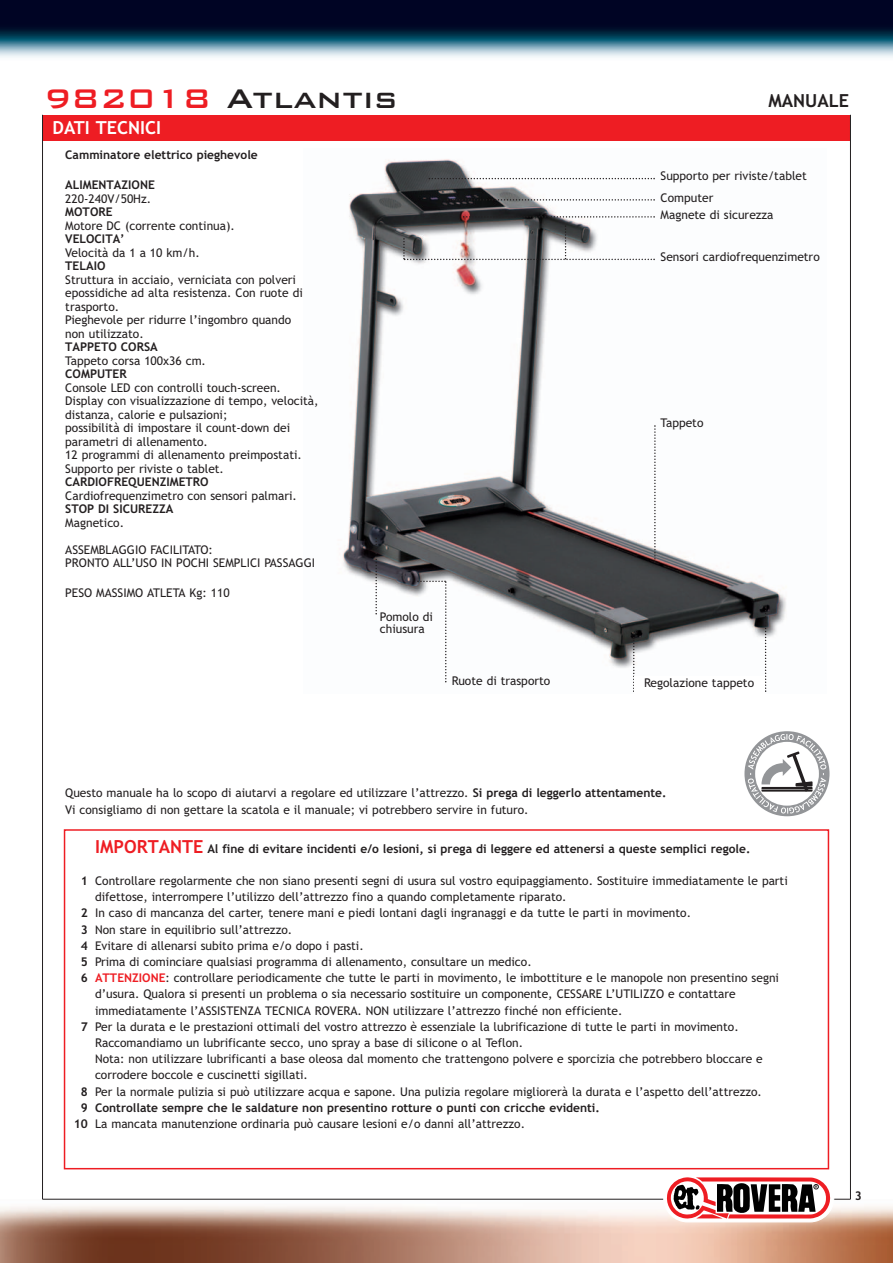
<style>
.page{position:relative;width:893px;height:1263px;background:#fff}
.page>*{position:absolute;margin:0;border:0;box-sizing:border-box;transform-origin:0 0}
.t1{font:500 36px "Bank Gothic BT";color:#231f20}
.t2{font:700 18px "Trebuchet MS";color:#fff}
.t3{font:18px "Trebuchet MS Bold OTF";color:#231f20}
.t4{font:12px/16.2px "Trebuchet MS";color:#231f20}
.t5{font:12px/16.2px "Trebuchet MS Bold OTF";color:#231f20;text-align:justify}
.s1{color:#ee1d23}
.s2{font-weight:700}
.s3{font-size:18px;color:#ee1d23}
.s4{font-family:"Trebuchet MS Bold OTF";color:#ee1d23}
</style>
<div class="page">
<img style="left:342px;top:159px;width:444px;height:533px">
<img style="left:0;top:1199px;width:893px;height:64px">
<hr style="left:43px;top:1199px;width:807px;height:1px;background:#231f20">
<div style="left:43px;top:115px;width:807px;height:25px;background:#ee1d23"></div>
<hr style="left:850px;top:115px;width:1px;height:1084px;background:#231f20">
<hr style="left:42px;top:115px;width:1px;height:1084px;background:#231f20">
<img style="left:0;top:0;width:893px;height:58px">
<svg style="left:447px;top:199px;width:208px;height:2px"></svg>
<svg style="left:463px;top:216px;width:192px;height:2px"></svg>
<svg style="left:429px;top:178px;width:226px;height:1px"></svg>
<svg style="left:765px;top:607px;width:1px;height:85px"></svg>
<svg style="left:654px;top:425px;width:2px;height:138px"></svg>
<svg style="left:633px;top:637px;width:1px;height:55px"></svg>
<div style="left:634px;top:676px;width:131px;height:34px;background:#fff"></div>
<svg style="left:403px;top:225px;width:252px;height:35px"></svg>
<svg style="left:744px;top:731px;width:85px;height:85px"></svg>
<svg style="left:748px;top:734px;width:78px;height:79px"></svg>
<div style="left:64px;top:829px;width:765px;height:340px;border:2px solid #ee1d23"></div>
<svg style="left:375px;top:538px;width:2px;height:76px"></svg>
<svg style="left:417px;top:581px;width:29px;height:101px"></svg>
<div style="left:663px;top:1174px;width:171px;height:48px;background:#fff;border:1px solid #fff;border-radius:24px"></div>
<svg style="left:665px;top:1177px;width:167px;height:42px"></svg>
<h1 class="t1" style="left:44px;top:74px;width:355px"><span class="s1">982018</span> Atlantis</h1>
<h2 class="t3" style="left:768px;top:94px;width:82px">MANUALE</h2>
<h2 class="t2" style="left:53px;top:120px;width:110px">DATI TECNICI</h2>
<p class="t5" style="left:65px;top:148px;width:194px">Camminatore elettrico pieghevole</p>
<p class="t5" style="left:65px;top:178px;width:91px">ALIMENTAZIONE</p>
<p class="t4" style="left:65px;top:191px;width:87px">220-240V/50Hz.</p>
<p class="t5" style="left:65px;top:205px;width:49px">MOTORE</p>
<p class="t4" style="left:65px;top:218px;width:171px">Motore DC (corrente continua).</p>
<p class="t5" style="left:65px;top:232px;width:61px">VELOCITA’</p>
<p class="t4" style="left:65px;top:245px;width:136px">Velocità da 1 a 10 km/h.</p>
<p class="t5" style="left:65px;top:259px;width:42px">TELAIO</p>
<p class="t4" style="left:65px;top:274px;width:239px;line-height:13.5px">Struttura in acciaio, verniciata con polveri epossidiche ad alta resistenza. Con ruote di trasporto.<br>Pieghevole per ridurre l’ingombro quando non utilizzato.</p>
<p class="t5" style="left:65px;top:340px;width:94px">TAPPETO CORSA</p>
<p class="t4" style="left:65px;top:353px;width:142px">Tappeto corsa 100x36 cm.</p>
<p class="t5" style="left:65px;top:367px;width:63px">COMPUTER</p>
<p class="t4" style="left:65px;top:382px;width:255px;line-height:13.5px">Console LED con controlli touch-screen.<br>Display con visualizzazione di tempo, velocità, distanza, calorie e pulsazioni;<br>possibilità di impostare il count-down dei parametri di allenamento.<br>12 programmi di allenamento preimpostati.<br>Supporto per riviste o tablet.</p>
<p class="t5" style="left:65px;top:475px;width:145px">CARDIOFREQUENZIMETRO</p>
<p class="t4" style="left:65px;top:488px;width:233px">Cardiofrequenzimetro con sensori palmari.</p>
<p class="t5" style="left:65px;top:502px;width:110px">STOP DI SICUREZZA</p>
<p class="t4" style="left:65px;top:515px;width:60px">Magnetico.</p>
<p class="t4" style="left:65px;top:544px;width:251px;line-height:13.5px">ASSEMBLAGGIO FACILITATO:<br>PRONTO ALL’USO IN POCHI SEMPLICI PASSAGGI</p>
<p class="t4" style="left:65px;top:586px;width:166px">PESO MASSIMO ATLETA Kg: 110</p>
<p class="t4" style="left:380px;top:611px;width:55px;line-height:12px">Pomolo di chiusura</p>
<p class="t4" style="left:452px;top:674px;width:100px">Ruote di trasporto</p>
<p class="t4" style="left:661px;top:169px;width:148px">Supporto per riviste/tablet</p>
<p class="t4" style="left:661px;top:190px;width:54px">Computer</p>
<p class="t4" style="left:661px;top:207px;width:114px">Magnete di sicurezza</p>
<p class="t4" style="left:661px;top:250px;width:161px">Sensori cardiofrequenzimetro</p>
<p class="t4" style="left:661px;top:416px;width:44px">Tappeto</p>
<p class="t4" style="left:644px;top:675px;width:112px">Regolazione tappeto</p>
<p class="t4" style="left:65px;top:786px;width:603px">Questo manuale ha lo scopo di aiutarvi a regolare ed utilizzare l’attrezzo. <span class="s2">Si prega di leggerlo attentamente.<br></span>Vi consigliamo di non gettare la scatola e il manuale; vi potrebbero servire in futuro.</p>
<p class="t5" style="left:95px;top:841px;width:657px"><span class="s3">IMPORTANTE</span> Al fine di evitare incidenti e/o lesioni, si prega di leggere ed attenersi a queste semplici regole.</p>
<p class="t4" style="left:95px;top:874px;width:694px">Controllare regolarmente che non siano presenti segni di usura sul vostro equipaggiamento. Sostituire immediatamente le parti difettose, interrompere l’utilizzo dell’attrezzo fino a quando completamente riparato.<br>In caso di mancanza del carter, tenere mani e piedi lontani dagli ingranaggi e da tutte le parti in movimento.<br>Non stare in equilibrio sull’attrezzo.<br>Evitare di allenarsi subito prima e/o dopo i pasti.<br>Prima di cominciare qualsiasi programma di allenamento, consultare un medico.<br><span class="s4">ATTENZIONE</span>: controllare periodicamente che tutte le parti in movimento, le imbottiture e le manopole non presentino segni d’usura. Qualora si presenti un problema o sia necessario sostituire un componente, CESSARE L’UTILIZZO e contattare immediatamente l’ASSISTENZA TECNICA ROVERA. NON utilizzare l’attrezzo finché non efficiente.<br>Per la durata e le prestazioni ottimali del vostro attrezzo è essenziale la lubrificazione di tutte le parti in movimento.<br>Raccomandiamo un lubrificante secco, uno spray a base di silicone o al Teflon.<br>Nota: non utilizzare lubrificanti a base oleosa dal momento che trattengono polvere e sporcizia che potrebbero bloccare e corrodere boccole e cuscinetti sigillati.<br>Per la normale pulizia si può utilizzare acqua e sapone. Una pulizia regolare migliorerà la durata e l’aspetto dell’attrezzo.</p>
<p class="t5" style="left:95px;top:1100px;width:506px">Controllate sempre che le saldature non presentino rotture o punti con cricche evidenti.</p>
<p class="t4" style="left:95px;top:1117px;width:431px">La mancata manutenzione ordinaria può causare lesioni e/o danni all’attrezzo.</p>
<p class="t5" style="left:81px;top:873px;width:9px">1</p>
<p class="t5" style="left:81px;top:906px;width:9px">2<br>3<br>4<br>5<br>6</p>
<p class="t5" style="left:81px;top:1019px;width:9px">7</p>
<p class="t5" style="left:74px;top:1084px;width:16px;text-align:center">8<br>9<br>10</p>
<p class="t5" style="left:855px;top:1188px;width:9px">3</p>
</div>
